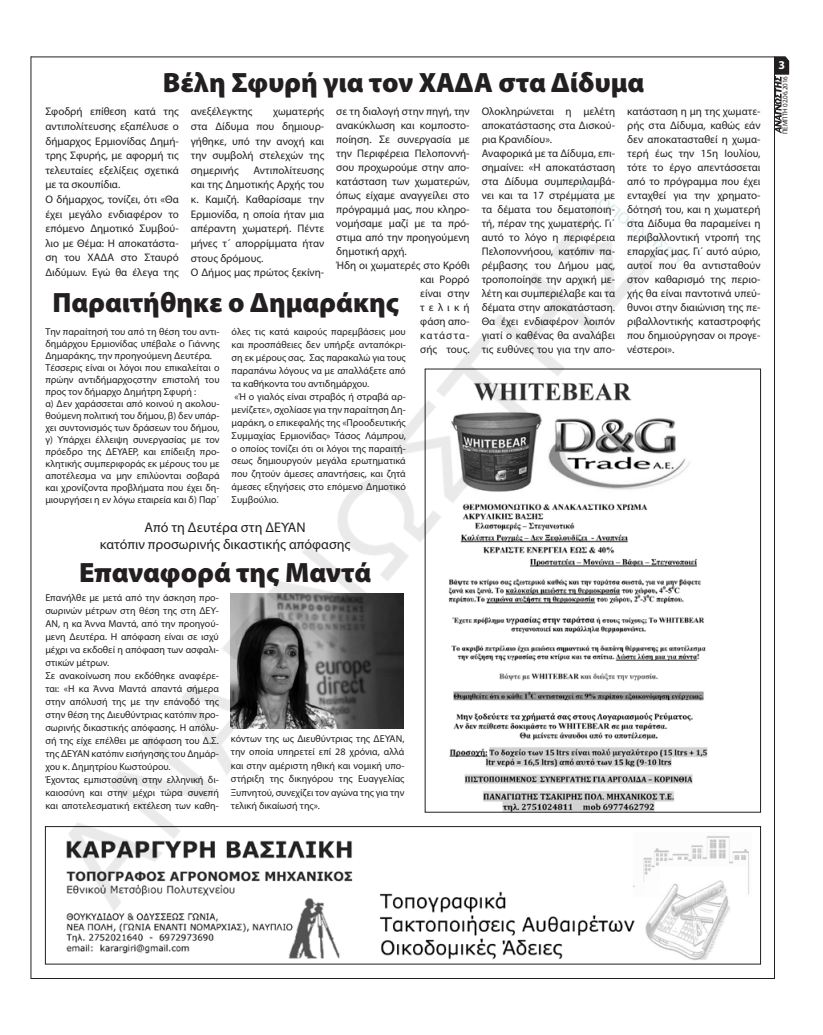
<style>
.page{position:relative;width:823px;height:1035px;background:#fff}
.page>*{position:absolute;margin:0;border:0;box-sizing:border-box;transform-origin:0 0}
.t1{font:900 28px "Myriad Pro";color:#231f20}
.t2{font:14px/16.8px "Myriad Pro";color:#231f20;text-align:center}
.t3{font:700 12px "Myriad Pro";color:#fff}
.t4{font:11px/13.9px "Myriad Pro";color:#231f20}
.t5{font:11px "Myriad Pro";letter-spacing:.09em;color:#231f20}
.t6{font:10px/13px "Myriad Pro";color:#231f20}
.t7{font:7px "Myriad Pro";letter-spacing:-.01em;color:#231f20}
</style>
<div class="page">
<hr style="left:31px;top:57px;width:743px;height:1px;background:#231f20">
<hr style="left:31px;top:978px;width:743px;height:1px;background:#231f20">
<hr style="left:31px;top:56px;width:1px;height:923px;background:#231f20">
<svg style="left:778px;top:56px;width:10px;height:77px"></svg>
<img style="left:35px;top:56px;width:743px;height:923px">
<h1 class="t1" style="left:163px;top:64px;width:482px">Βέλη Σφυρή για τον ΧΑΔΑ στα Δίδυμα</h1>
<p class="t4" style="left:45px;top:104px;width:135px;line-height:14.6px">Σφοδρή επίθεση κατά της αντιπολίτευσης εξαπέλυσε ο δήμαρχος Ερμιονίδας Δημή&shy;τρης Σφυρής, με αφορμή τις τελευταίες εξελίξεις σχετικά με τα σκουπίδια.<br>Ο δήμαρχος, τονίζει, ότι «Θα έχει μεγάλο ενδιαφέρον το επόμενο Δημοτικό Συμβού&shy;λιο με Θέμα: Η αποκατάστα&shy;ση του ΧΑΔΑ στο Σταυρό<br>Διδύμων. Εγώ θα έλεγα της</p>
<p class="t4" style="left:191px;top:105px;width:63px">ανεξέλεγκτης</p>
<p class="t4" style="left:336px;top:105px;width:135px">σε τη διαλογή στην πηγή, την</p>
<p class="t4" style="left:336px;top:119px;width:135px">ανακύκλωση και κομποστο-</p>
<p class="t4" style="left:336px;top:132px;width:135px">ποίηση. Σε συνεργασία με</p>
<p class="t4" style="left:336px;top:146px;width:135px">την Περιφέρεια Πελοποννή-</p>
<p class="t4" style="left:336px;top:160px;width:135px">σου προχωρούμε στην απο-</p>
<p class="t4" style="left:336px;top:174px;width:135px">κατάσταση των χωματερών,</p>
<p class="t4" style="left:336px;top:188px;width:135px">όπως είχαμε αναγγείλει στο</p>
<p class="t4" style="left:336px;top:202px;width:135px">πρόγραμμά μας, που κληρο-</p>
<p class="t4" style="left:336px;top:216px;width:135px">νομήσαμε μαζί με τα πρό-</p>
<p class="t4" style="left:336px;top:230px;width:135px">στιμα από την προηγούμενη</p>
<p class="t4" style="left:336px;top:244px;width:72px">δημοτική αρχή.</p>
<p class="t4" style="left:336px;top:258px;width:135px">Ήδη οι χωματερές στο Κρόθι</p>
<p class="t4" style="left:420px;top:272px;width:51px">και Ρορρό</p>
<p class="t4" style="left:420px;top:286px;width:51px">είναι στην</p>
<p class="t4" style="left:420px;top:300px;width:51px">τελική</p>
<p class="t4" style="left:420px;top:314px;width:51px">φάση απο-</p>
<p class="t5" style="left:420px;top:328px;width:51px">κατάστα-</p>
<p class="t4" style="left:420px;top:342px;width:51px">σής τους.</p>
<p class="t4" style="left:481px;top:105px;width:135px">Ολοκληρώνεται η μελέτη αποκατάστασης στα Δισκού&shy;ρια Κρανιδίου».<br>Αναφορικά με τα Δίδυμα, επι&shy;σημαίνει: «Η αποκατάσταση στα Δίδυμα συμπεριλαμβά&shy;νει και τα 17 στρέμματα με τα δέματα του δεματοποιη&shy;τή, πέραν της χωματερής. Γι΄ αυτό το λόγο η περιφέρεια<br>Πελοποννήσου, κατόπιν πα&shy;ρέμβασης του Δήμου μας, τροποποίησε την αρχική με&shy;λέτη και συμπεριέλαβε και τα δέματα στην αποκατάσταση.<br>Θα έχει ενδιαφέρον λοιπόν γιατί ο καθένας θα αναλάβει τις ευθύνες του για την απο-</p>
<p class="t4" style="left:626px;top:105px;width:135px;text-align:justify">κατάσταση η μη της χωματε&shy;ρής στα Δίδυμα, καθώς εάν δεν αποκατασταθεί η χωμα&shy;τερή έως την 15η Ιουλίου, τότε το έργο απεντάσσεται από το πρόγραμμα που έχει ενταχθεί για την χρηματο&shy;δότησή του, και η χωματερή στα Δίδυμα θα παραμείνει η περιβαλλοντική ντροπή της επαρχίας μας. Γι΄ αυτό αύριο, αυτοί που θα αντισταθούν στον καθαρισμό της περιο&shy;χής θα είναι παντοτινά υπεύ&shy;θυνοι στην διαιώνιση της πε&shy;ριβαλλοντικής καταστροφής που δημιούργησαν οι προγε&shy;νέστεροι».</p>
<p class="t4" style="left:191px;top:104px;width:135px;line-height:14.6px;text-align:justify;text-indent:82px">χωματερής στα Δίδυμα που δημιουρ&shy;γήθηκε, υπό την ανοχή και την συμβολή στελεχών της σημερινής</p>
<p class="t4" style="left:191px;top:163px;width:135px;line-height:14.6px;text-indent:62px">Αντιπολίτευσης και της Δημοτικής Αρχής του κ. Καμιζή. Καθαρίσαμε την<br>Ερμιονίδα, η οποία ήταν μια απέραντη χωματερή. Πέντε μήνες τ´ απορρίμματα ήταν στους δρόμους.<br>Ο Δήμος μας πρώτος ξεκίνη-</p>
<h1 class="t1" style="left:52px;top:283px;width:348px">Παραιτήθηκε ο Δημαράκης</h1>
<p class="t6" style="left:45px;top:325px;width:176px;line-height:12px">Την παραίτησή του από τη θέση του αντι&shy;δημάρχου Ερμιονίδας υπέβαλε ο Γιάννης Δημαράκης, την προηγούμενη Δευτέρα.<br>Τέσσερις είναι οι λόγοι που επικαλείται ο πρώην αντιδήμαρχοςστην επιστολή του προς τον δήμαρχο Δημήτρη Σφυρή :<br>α) Δεν χαράσσεται από κοινού η ακολου&shy;θούμενη πολιτική του δήμου, β) δεν υπάρ&shy;χει συντονισμός των δράσεων του δήμου, γ) Υπάρχει έλλειψη συνεργασίας με τον πρόεδρο της ΔΕΥΑΕΡ, και επίδειξη προ&shy;κλητικής συμπεριφοράς εκ μέρους του με αποτέλεσμα να μην επιλύονται σοβαρά και χρονίζοντα προβλήματα που έχει δη&shy;μιουργήσει η εν λόγω εταιρεία και δ) Παρ΄</p>
<p class="t6" style="left:231px;top:325px;width:176px">όλες τις κατά καιρούς παρεμβάσεις μου και προσπάθειες δεν υπήρξε ανταπόκρι&shy;ση εκ μέρους σας. Σας παρακαλώ για τους παραπάνω λόγους να με απαλλάξετε από τα καθήκοντα του αντιδημάρχου.<br>«Ή ο γιαλός είναι στραβός ή στραβά αρ&shy;μενίζετε», σχολίασε για την παραίτηση Δη&shy;μαράκη, ο επικεφαλής της «Προοδευτικής Συμμαχίας Ερμιονίδας» Τάσος Λάμπρου, ο οποίος τονίζει ότι οι λόγοι της παραιτή&shy;σεως δημιουργούν μεγάλα ερωτηματικά που ζητούν άμεσες απαντήσεις, και ζητά άμεσες εξηγήσεις στο επόμενο Δημοτικό Συμβούλιο.</p>
<h2 class="t2" style="left:100px;top:518px;width:252px">Από τη Δευτέρα στη ΔΕΥΑΝ<br>κατόπιν προσωρινής δικαστικής απόφασης</h2>
<h1 class="t1" style="left:79px;top:554px;width:293px">Επαναφορά της Μαντά</h1>
<p class="t6" style="left:45px;top:591px;width:175px">Επανήλθε με μετά από την άσκηση προ&shy;σωρινών μέτρων στη θέση της στη ΔΕΥ-ΑΝ, η κα Άννα Μαντά, από την προηγού&shy;μενη Δευτέρα. Η απόφαση είναι σε ισχύ μέχρι να εκδοθεί η απόφαση των ασφαλι&shy;στικών μέτρων.<br>Σε ανακοίνωση που εκδόθηκε αναφέρε&shy;ται: «Η κα Άννα Μαντά απαντά σήμερα στην απόλυσή της με την επάνοδό της στην θέση της Διευθύντριας κατόπιν προ&shy;σωρινής δικαστικής απόφασης. Η απόλυ&shy;σή της είχε επέλθει με απόφαση του Δ.Σ. της ΔΕΥΑΝ κατόπιν εισήγησης του Δημάρ&shy;χου κ. Δημητρίου Κωστούρου.<br>Έχοντας εμπιστοσύνη στην ελληνική δι&shy;καιοσύνη και στην μέχρι τώρα συνεπή και αποτελεσματική εκτέλεση των καθη-</p>
<p class="t6" style="left:231px;top:731px;width:175px;line-height:13.5px;text-align:justify">κόντων της ως Διευθύντριας της ΔΕΥΑΝ, την οποία υπηρετεί επί 28 χρόνια, αλλά και στην αμέριστη ηθική και νομική υπο&shy;στήριξη της δικηγόρου της Ευαγγελίας Ξυπνητού, συνεχίζει τον αγώνα της για την τελική δικαίωσή της».</p>
<p class="t3" style="left:778px;top:57px;width:8px">3</p>
<p class="t7" style="left:780px;top:134px;width:59px;rotate:-90deg">ΠΕΜΠΤΗ 02.06.2016</p>
</div>
